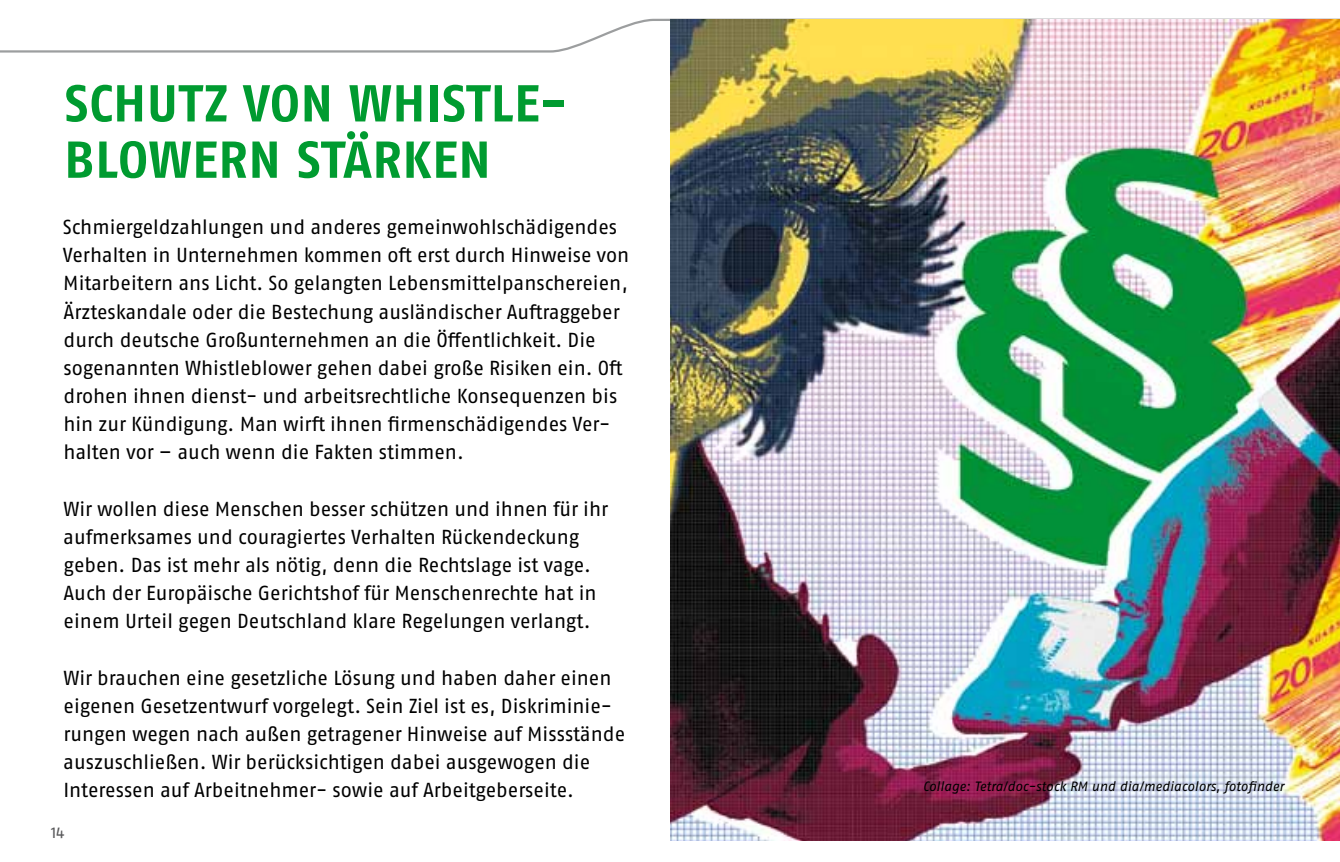
<style>
.page{position:relative;width:1340px;height:862px;background:#fff}
.page>*{position:absolute;margin:0;border:0;box-sizing:border-box;transform-origin:0 0}
.t1{font:700 51.75px/56.2px "Fago OT";letter-spacing:.01em;color:#009b30}
.t2{font:20.25px/28.1px "Fago OT";letter-spacing:-.005em;color:#000}
.t3{font:15.75px "Fago OT";color:#58585a}
.t4{font:italic 13.5px "Fago OT";color:#000}
</style>
<div class="page">
<svg style="left:0;top:18px;width:670px;height:35px"></svg>
<img style="left:670px;top:19px;width:669px;height:820px">
<h1 class="t1" style="left:64px;top:75px;width:505px">SCH UTZ VON WH ISTLE-<br>BLOWERN STÄRKEN</h1>
<p class="t2" style="left:63px;top:213px;width:568px">Schmiergeldzahlungen und anderes gemeinwohlschädigendes Verhalten in Unternehmen kommen oft erst durch Hinweise von Mitarbeitern ans Licht. So gelangten Lebensmittelpanschereien, Ärzteskandale oder die Bestechung ausländischer Auftraggeber durch deutsche Großunternehmen an die Öffentlichkeit. Die sogenannten Whistleblower gehen dabei große Risiken ein. Oft drohen ihnen dienst- und arbeitsrechtliche Konsequenzen bis hin zur Kündigung. Man wirft ihnen firmenschädigendes Ver&shy;halten vor – auch wenn die Fakten stimmen.</p>
<p class="t2" style="left:63px;top:494px;width:546px">Wir wollen diese Menschen besser schützen und ihnen für ihr aufmerksames und couragiertes Verhalten Rückendeckung geben. Das ist mehr als nötig, denn die Rechtslage ist vage.<br>Auch der Europäische Gerichtshof für Menschenrechte hat in einem Urteil gegen Deutschland klare Regelungen verlangt.</p>
<p class="t2" style="left:63px;top:663px;width:563px">Wir brauchen eine gesetzliche Lösung und haben daher einen eigenen Gesetzentwurf vorgelegt. Sein Ziel ist es, Diskriminie&shy;rungen wegen nach außen getragener Hinweise auf Missstände auszuschließen. Wir berücksichtigen dabei ausgewogen die Interessen auf Arbeitnehmer- sowie auf Arbeitgeberseite.</p>
<p class="t3" style="left:51px;top:823px;width:15px">14</p>
<p class="t4" style="left:922px;top:777px;width:363px">Collage: Tetra/doc-stock RM und dia/mediacolors, fotofinder</p>
</div>
